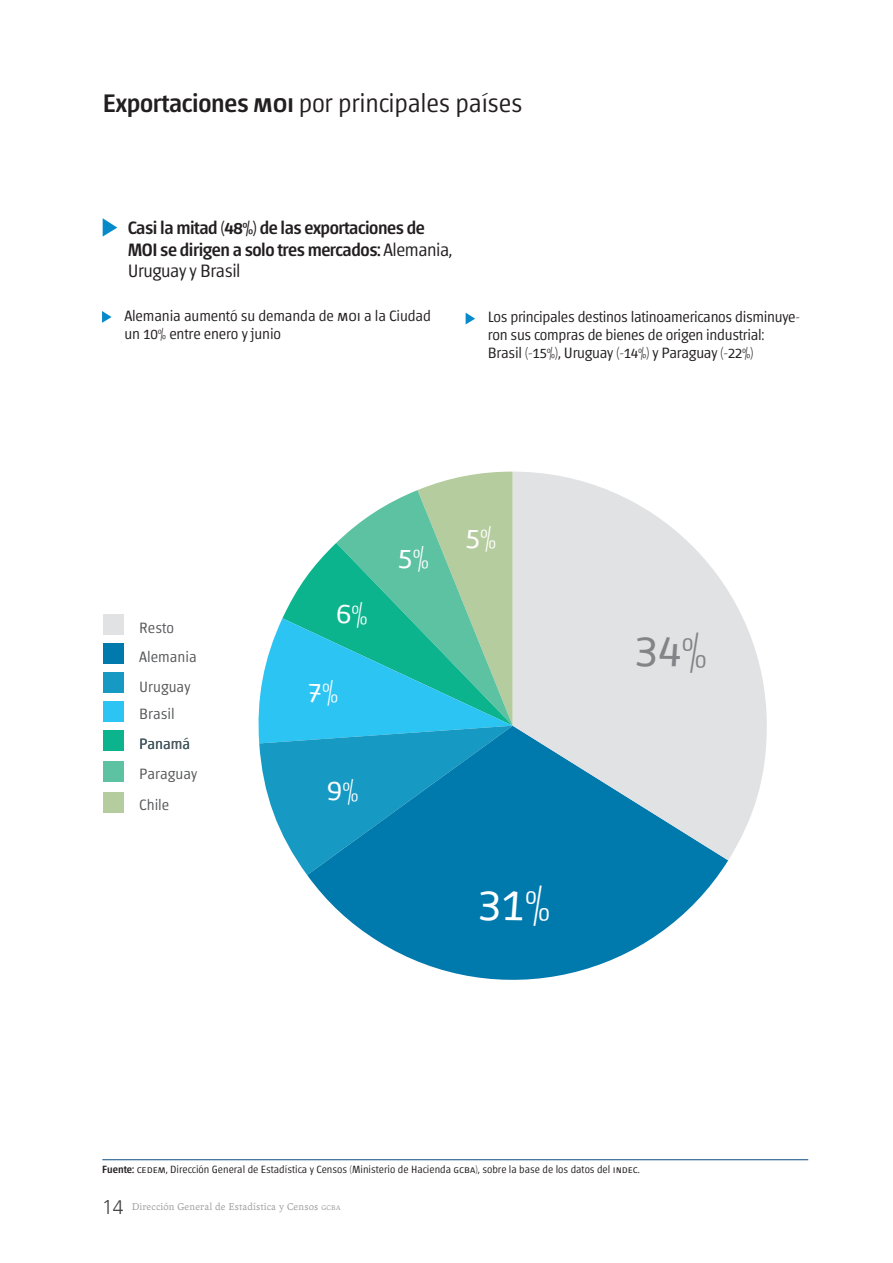
<style>
.page{position:relative;width:893px;height:1263px;background:#fff}
.page>*{position:absolute;margin:0;border:0;box-sizing:border-box;transform-origin:0 0}
.t1{font:300 25.5px "Chaco";letter-spacing:-.01em;color:#231f20}
.t2{font:500 18px/21.6px "Chaco";letter-spacing:-.025em;color:#231f20}
.t3{font:300 15px/18px "Chaco";letter-spacing:-.02em;color:#231f20}
.t4{font:300 15px/30.2px "Chaco";color:#57585a}
.Fuente{font:300 10.5px "Chaco";color:#231f20}
.t5{font:10.5px "Andralis ND Os F";letter-spacing:.02em;color:#9d9fa2}
.s1{font-weight:500}
.s2{font-weight:300}
.s3{color:#005073}
.s4{font-family:"Zurich BT";font-weight:300;font-size:19.5px;color:#3e3e3f}
.s5{font-size:7.35px}
</style>
<div class="page">
<svg style="left:103px;top:218px;width:14px;height:19px"></svg>
<svg style="left:102px;top:311px;width:10px;height:12px"></svg>
<svg style="left:466px;top:313px;width:9px;height:11px"></svg>
<svg style="left:307px;top:860px;width:421px;height:120px;fill:#0079ad"></svg>
<svg style="left:513px;top:472px;width:254px;height:388px;fill:#e1e2e4"></svg>
<div style="left:103px;top:615px;width:20px;height:20px;background:#e1e2e4"></div>
<div style="left:103px;top:644px;width:20px;height:20px;background:#0079ad"></div>
<div style="left:103px;top:673px;width:20px;height:20px;background:#169ac3"></div>
<div style="left:103px;top:701px;width:20px;height:20px;background:#2bc4f3"></div>
<div style="left:103px;top:730px;width:20px;height:20px;background:#0cb48d"></div>
<div style="left:103px;top:761px;width:20px;height:20px;background:#5cc2a1"></div>
<div style="left:103px;top:792px;width:20px;height:21px;background:#b5cc9e"></div>
<hr style="left:102px;top:1159px;width:706px;height:1px;background:#0c4b83">
<div style="left:637px;top:632px;width:69px;height:41px;background:#e1e2e4"></div>
<div style="left:480px;top:886px;width:69px;height:40px;background:#0079ad"></div>
<svg style="left:258px;top:472px;width:255px;height:403px"></svg>
<p class="t1" style="left:103px;top:91px;width:421px"><span class="s1">Exportaciones moi</span> por principales países</p>
<p class="t2" style="left:128px;top:218px;width:326px">Casi la mitad (48%) de las exportaciones de<br>MOI se dirigen a solo tres mercados: <span class="s2">Alemania,<br>Uruguay y Brasil</span></p>
<p class="t3" style="left:124px;top:308px;width:308px">Alemania aumentó su demanda de moi a la Ciudad un 10% entre enero y junio</p>
<p class="t3" style="left:488px;top:308px;width:313px">Los principales destinos latinoamericanos disminuye&shy;ron sus compras de bienes de origen industrial:</p>
<p class="t3" style="left:488px;top:344px;width:267px">Brasil (-15%), Uruguay (-14%) y Paraguay (-22%)</p>
<p class="t4" style="left:139px;top:614px;width:36px">Resto</p>
<p class="t4" style="left:139px;top:643px;width:59px">Alemania</p>
<p class="t4" style="left:139px;top:672px;width:53px">Uruguay</p>
<p class="t4" style="left:139px;top:699px;width:53px">Brasil<br><span class="s3">Panamá</span></p>
<p class="t4" style="left:139px;top:760px;width:60px">Paraguay</p>
<p class="t4" style="left:139px;top:791px;width:32px">Chile</p>
<p class="Fuente" style="left:102px;top:1164px;width:539px"><span class="s1">Fuente:</span> cedem, Dirección General de Estadística y Censos (Ministerio de Hacienda gcba), sobre la base de los datos del indec.</p>
<p class="t5" style="left:102px;top:1201px;width:240px"><span class="s4">14</span> Dirección General de Estadística y Censos <span class="s5">gcba</span></p>
</div>
